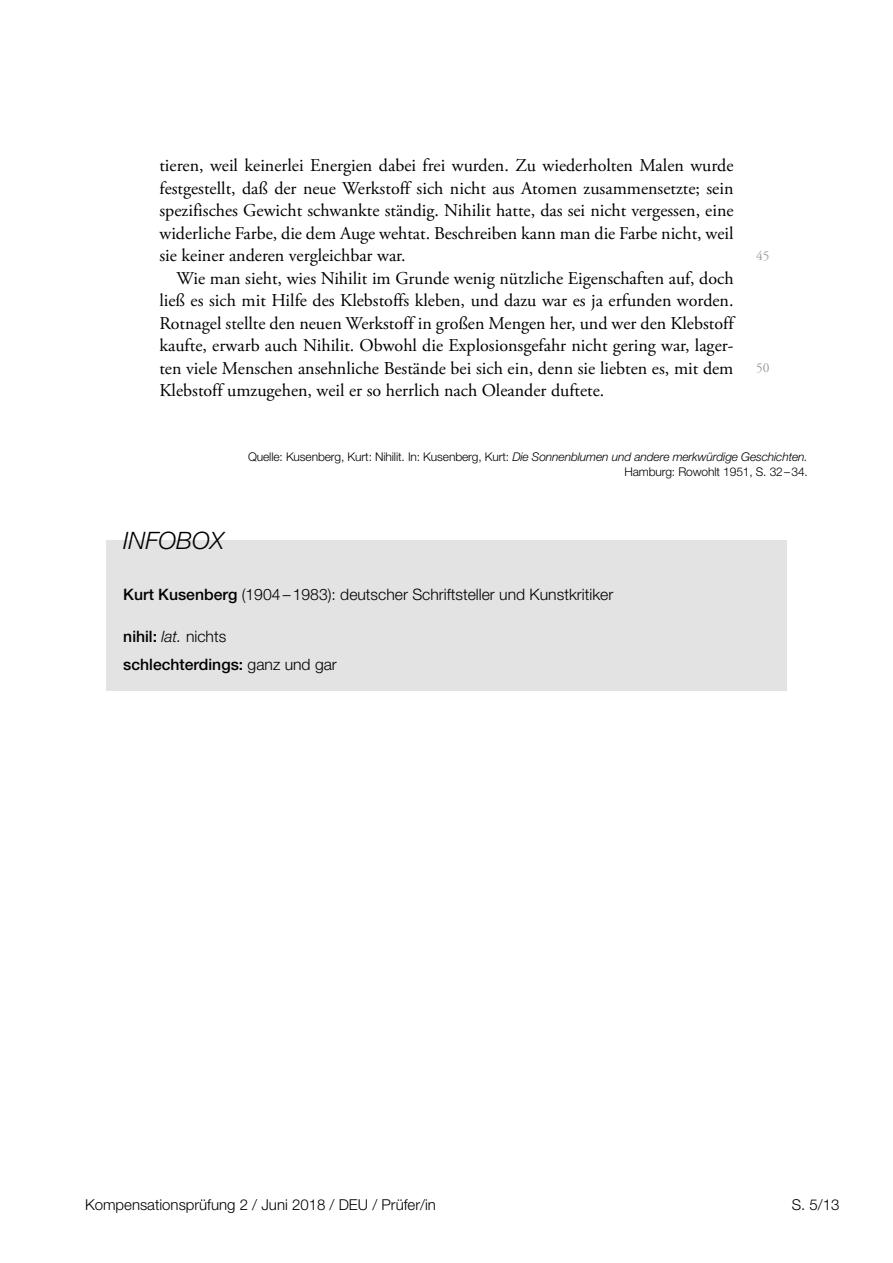
<style>
.page{position:relative;width:893px;height:1263px;background:#fff}
.page>*{position:absolute;margin:0;border:0;box-sizing:border-box;transform-origin:0 0}
.t1{font:italic 300 24px "Helvetica Neue LT Std";color:#000}
.t2{font:18px/22.5px "Adobe Garamond Pro";color:#000;text-align:justify}
.t3{font:300 15.75px "Helvetica Neue LT Std";color:#000}
.t4{font:500 15.75px/27.3px "Helvetica Neue LT Std";color:#000}
.t5{font:300 15px "Helvetica Neue LT Std";color:#000}
.t6{font:13.5px "Adobe Garamond Pro";color:#9d9d9d}
.t7{font:300 12px/15px "Helvetica Neue LT Std";letter-spacing:-.01em;color:#000;text-align:right}
.s1{font-style:italic}
.s2{font-weight:500}
.s3{font-family:"Helvetica Neue LT Pro";font-weight:300;font-style:italic}
.s4{font-weight:300}
</style>
<div class="page">
<div style="left:106px;top:541px;width:681px;height:150px;background:#e3e3e3"></div>
<p class="t2" style="left:159px;top:155px;width:576px">tieren, weil keinerlei Energien dabei frei wurden. Zu wiederholten Malen wurde festgestellt, daß der neue Werkstoff sich nicht aus Atomen zusammensetzte; sein spezifisches Gewicht schwankte ständig. Nihilit hatte, das sei nicht vergessen, eine widerliche Farbe, die dem Auge wehtat. Beschreiben kann man die Farbe nicht, weil sie keiner anderen vergleichbar war.</p>
<p class="t2" style="left:159px;top:268px;width:576px;text-indent:17px">Wie man sieht, wies Nihilit im Grunde wenig nützliche Eigenschaften auf, doch ließ es sich mit Hilfe des Klebstoffs kleben, und dazu war es ja erfunden worden.<br>Rotnagel stellte den neuen Werkstoff in großen Mengen her, und wer den Klebstoff kaufte, erwarb auch Nihilit. Obwohl die Explosionsgefahr nicht gering war, lager&shy;ten viele Menschen ansehnliche Bestände bei sich ein, denn sie liebten es, mit dem Klebstoff umzugehen, weil er so herrlich nach Oleander duftete.</p>
<p class="t6" style="left:756px;top:247px;width:15px">45</p>
<p class="t6" style="left:756px;top:360px;width:15px">50</p>
<p class="t7" style="left:248px;top:449px;width:561px">Quelle: Kusenberg, Kurt: Nihilit. In: Kusenberg, Kurt: <span class="s1">Die Sonnenblumen und andere merkwürdige Geschichten.<br></span>Hamburg: Rowohlt 1951, S. 32–34.</p>
<h1 class="t1" style="left:123px;top:527px;width:102px">INFOBOX</h1>
<p class="t3" style="left:123px;top:584px;width:491px"><span class="s2">Kurt Kusenberg</span> (1904 –1983): deutscher Schriftsteller und Kunstkritiker</p>
<p class="t4" style="left:123px;top:623px;width:215px">nihil: <span class="s3">lat.</span> <span class="s4">nichts </span>schlechterdings: <span class="s4">ganz und gar</span></p>
<p class="t5" style="left:85px;top:1195px;width:352px">Kompensationsprüfung 2 / Juni 2018 / DEU / Prüfer/in</p>
<p class="t5" style="left:792px;top:1195px;width:49px">S. 5/13</p>
</div>
